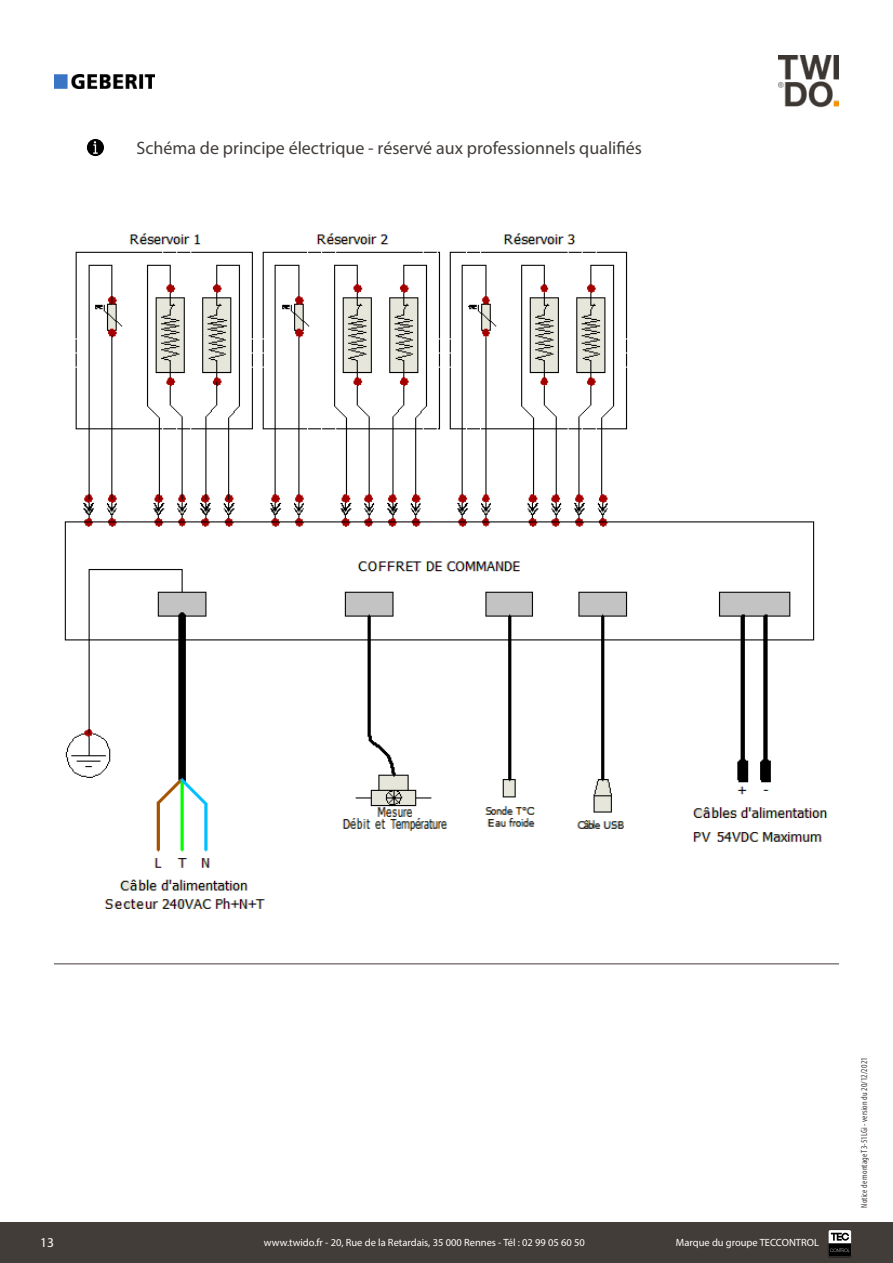
<style>
.page{position:relative;width:893px;height:1263px;background:#fff}
.page>*{position:absolute;margin:0;border:0;box-sizing:border-box;transform-origin:0 0}
.t1{font:18px "Myriad Pro";color:#433d3a}
.t2{font:13.5px "Myriad Pro";color:#fff}
.t3{font:10.5px "Myriad Pro";color:#fff}
.t4{font:condensed 9px "Myriad Pro";letter-spacing:.01em;color:#433d3a}
</style>
<div class="page">
<div style="left:0;top:1222px;width:893px;height:41px;background:#433d3a"></div>
<svg style="left:828px;top:1230px;width:24px;height:27px"></svg>
<img style="left:779px;top:55px;width:60px;height:53px">
<svg style="left:87px;top:139px;width:17px;height:17px"></svg>
<hr style="left:54px;top:963px;width:785px;height:1px;background:#433d3a">
<img style="left:64px;top:233px;width:764px;height:676px">
<img style="left:54px;top:75px;width:100px;height:14px">
<h1 class="t1" style="left:136px;top:137px;width:507px">Schéma de principe électrique - réservé aux professionnels qualifiés</h1>
<p class="t2" style="left:40px;top:1234px;width:15px">13</p>
<p class="t3" style="left:264px;top:1236px;width:322px">www.twido.fr - 20, Rue de la Retardais, 35 000 Rennes - Tél : 02 99 05 60 50</p>
<p class="t3" style="left:676px;top:1236px;width:145px">Marque du groupe TECCONTROL</p>
<p class="t4" style="left:859px;top:1207px;width:152px;rotate:-90deg">Notice de montage T3-51LGi - version du 20/12/2021</p>
</div>
